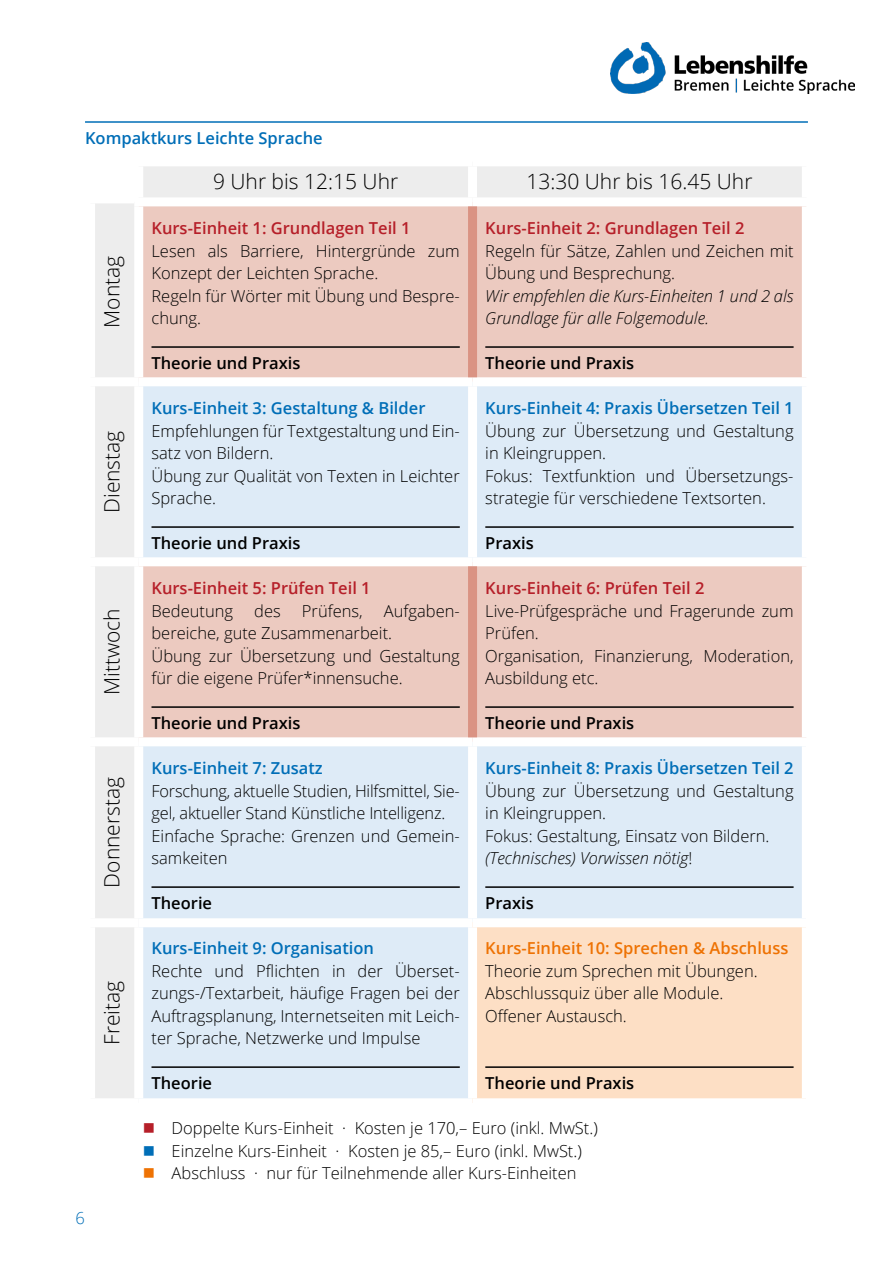
<style>
.page{position:relative;width:893px;height:1263px;background:#fff}
.page>*{position:absolute;margin:0;border:0;box-sizing:border-box;transform-origin:0 0}
.t1{font:300 21px "Open Sans";color:#000}
.t2{font:300 16.5px/22.5px "Open Sans";color:#000}
.t3{font:600 16.5px "Open Sans";color:#006eb7}
.t4{font:600 16.5px "Open Sans";color:#000}
.t5{font:600 16.5px "Open Sans";color:#b61f29}
.t6{font:italic 300 16.5px/22.5px "Open Sans";color:#000}
.t7{font:600 16.5px "Open Sans";color:#ee7203}
.t8{font:300 16.5px "Open Sans";color:#006eb7}
.s1{font-style:italic}
.s2{color:#b61f29}
.s3{color:#006eb7}
.s4{color:#ee7203}
</style>
<div class="page">
<img style="left:610px;top:42px;width:245px;height:52px">
<hr style="left:85px;top:121px;width:723px;height:2px;background:#006eb7">
<div style="left:95px;top:166px;width:707px;height:932px;background:#ededed"></div>
<div style="left:143px;top:206px;width:659px;height:171px;background:#eccac0"></div>
<svg style="left:143px;top:386px;width:659px;height:712px;background:#e2e0e4"></svg>
<div style="left:473px;top:742px;width:333px;height:181px;background:#deebf7"></div>
<div style="left:473px;top:923px;width:333px;height:180px;background:#fddfc5"></div>
<hr style="left:89px;top:200px;width:45px;height:3px;background:#fff">
<div style="left:86px;top:377px;width:53px;height:9px;background:#fff"></div>
<div style="left:134px;top:386px;width:9px;height:171px;background:#fff"></div>
<div style="left:468px;top:386px;width:9px;height:171px;background:#fff"></div>
<div style="left:86px;top:557px;width:53px;height:9px;background:#fff"></div>
<div style="left:139px;top:557px;width:334px;height:9px;background:#fff"></div>
<div style="left:134px;top:566px;width:9px;height:171px;background:#fff"></div>
<div style="left:473px;top:557px;width:338px;height:9px;background:#fff"></div>
<div style="left:86px;top:737px;width:53px;height:9px;background:#fff"></div>
<div style="left:139px;top:737px;width:334px;height:9px;background:#fff"></div>
<div style="left:134px;top:746px;width:9px;height:172px;background:#fff"></div>
<div style="left:473px;top:737px;width:338px;height:9px;background:#fff"></div>
<div style="left:468px;top:746px;width:9px;height:172px;background:#fff"></div>
<div style="left:802px;top:746px;width:9px;height:172px;background:#fff"></div>
<div style="left:86px;top:918px;width:53px;height:9px;background:#fff"></div>
<div style="left:139px;top:918px;width:334px;height:9px;background:#fff"></div>
<div style="left:134px;top:927px;width:9px;height:171px;background:#fff"></div>
<div style="left:473px;top:918px;width:338px;height:9px;background:#fff"></div>
<div style="left:468px;top:927px;width:9px;height:171px;background:#fff"></div>
<div style="left:802px;top:927px;width:9px;height:171px;background:#fff"></div>
<div style="left:473px;top:1098px;width:338px;height:9px;background:#fff"></div>
<div style="left:134px;top:166px;width:9px;height:31px;background:#fff"></div>
<div style="left:468px;top:166px;width:9px;height:31px;background:#fff"></div>
<div style="left:134px;top:197px;width:339px;height:9px;background:#fff"></div>
<div style="left:473px;top:197px;width:338px;height:9px;background:#fff"></div>
<div style="left:134px;top:206px;width:9px;height:171px;background:#fff"></div>
<div style="left:139px;top:377px;width:334px;height:9px;background:#fff"></div>
<div style="left:473px;top:377px;width:338px;height:9px;background:#fff"></div>
<div style="left:468px;top:206px;width:9px;height:171px;background:#da9383"></div>
<div style="left:468px;top:566px;width:9px;height:171px;background:#da9383"></div>
<hr style="left:151px;top:346px;width:309px;height:2px;background:#000">
<hr style="left:485px;top:346px;width:309px;height:2px;background:#000">
<hr style="left:151px;top:526px;width:309px;height:2px;background:#000">
<hr style="left:485px;top:526px;width:309px;height:2px;background:#000">
<hr style="left:151px;top:706px;width:309px;height:2px;background:#000">
<hr style="left:485px;top:706px;width:309px;height:2px;background:#000">
<hr style="left:151px;top:886px;width:309px;height:2px;background:#000">
<hr style="left:485px;top:886px;width:309px;height:2px;background:#000">
<hr style="left:151px;top:1066px;width:309px;height:2px;background:#000">
<hr style="left:485px;top:1066px;width:309px;height:2px;background:#000">
<p class="t3" style="left:85px;top:127px;width:239px">Kompaktkurs Leichte Sprache</p>
<p class="t1" style="left:97px;top:328px;width:73px;rotate:-90deg">Montag</p>
<p class="t1" style="left:97px;top:513px;width:84px;rotate:-90deg">Dienstag</p>
<p class="t1" style="left:97px;top:695px;width:88px;rotate:-90deg">Mittwoch</p>
<p class="t1" style="left:97px;top:887px;width:112px;rotate:-90deg">Donnerstag</p>
<p class="t1" style="left:97px;top:1045px;width:66px;rotate:-90deg">Freitag</p>
<p class="t8" style="left:76px;top:1207px;width:11px">6</p>
<p class="t1" style="left:213px;top:167px;width:187px">9 Uhr bis 12:15 Uhr</p>
<p class="t1" style="left:526px;top:167px;width:228px">13:30 Uhr bis 16.45 Uhr</p>
<p class="t5" style="left:151px;top:217px;width:261px">Kurs-Einheit 1: Grundlagen Teil 1</p>
<p class="t2" style="left:151px;top:239px;width:310px">Lesen als Barriere, Hintergründe zum<br>Konzept der Leichten Sprache.<br>Regeln für Wörter mit Übung und Bespre&shy;chung.</p>
<p class="t4" style="left:151px;top:352px;width:150px">Theorie und Praxis</p>
<p class="t3" style="left:151px;top:397px;width:275px">Kurs-Einheit 3: Gestaltung &amp; Bilder</p>
<p class="t2" style="left:151px;top:419px;width:310px">Empfehlungen für Textgestaltung und Ein&shy;satz von Bildern.<br>Übung zur Qualität von Texten in Leichter<br>Sprache.</p>
<p class="t4" style="left:151px;top:532px;width:150px">Theorie und Praxis</p>
<p class="t5" style="left:151px;top:577px;width:221px">Kurs-Einheit 5: Prüfen Teil 1</p>
<p class="t2" style="left:151px;top:599px;width:83px">Bedeutung</p>
<p class="t2" style="left:254px;top:599px;width:28px">des</p>
<p class="t2" style="left:302px;top:599px;width:62px">Prüfens,</p>
<p class="t2" style="left:151px;top:599px;width:310px;text-indent:232px">Aufgaben&shy;bereiche, gute Zusammenarbeit.<br>Übung zur Übersetzung und Gestaltung für die eigene Prüfer*innensuche.</p>
<p class="t4" style="left:151px;top:712px;width:150px">Theorie und Praxis</p>
<p class="t3" style="left:151px;top:757px;width:173px">Kurs-Einheit 7: Zusatz</p>
<p class="t2" style="left:151px;top:779px;width:310px">Forschung, aktuelle Studien, Hilfsmittel, Sie&shy;gel, aktueller Stand Künstliche Intelligenz.<br>Einfache Sprache: Grenzen und Gemein&shy;samkeiten</p>
<p class="t4" style="left:151px;top:892px;width:62px">Theorie</p>
<p class="t3" style="left:151px;top:937px;width:224px">Kurs-Einheit 9: Organisation</p>
<p class="t2" style="left:151px;top:959px;width:310px;text-align:justify">Rechte und Pflichten in der Überset&shy;zungs-/Textarbeit, häufige Fragen bei der Auftragsplanung, Internetseiten mit Leich&shy;ter Sprache, Netzwerke und Impulse</p>
<p class="t4" style="left:151px;top:1072px;width:62px">Theorie</p>
<p class="t5" style="left:485px;top:217px;width:261px">Kurs-Einheit 2: Grundlagen Teil 2</p>
<p class="t2" style="left:485px;top:239px;width:310px">Regeln für Sätze, Zahlen und Zeichen mit<br>Übung und Besprechung.</p>
<p class="t6" style="left:485px;top:284px;width:310px">Wir empfehlen die Kurs-Einheiten 1 und 2 als<br>Grundlage für alle Folgemodule.</p>
<p class="t4" style="left:485px;top:352px;width:150px">Theorie und Praxis</p>
<p class="t3" style="left:485px;top:397px;width:310px">Kurs-Einheit 4: Praxis Übersetzen Teil 1</p>
<p class="t2" style="left:485px;top:419px;width:310px">Übung zur Übersetzung und Gestaltung in Kleingruppen.<br>Fokus: Textfunktion und Übersetzungs&shy;strategie für verschiedene Textsorten.</p>
<p class="t4" style="left:485px;top:532px;width:50px">Praxis</p>
<p class="t5" style="left:485px;top:577px;width:221px">Kurs-Einheit 6: Prüfen Teil 2</p>
<p class="t2" style="left:485px;top:599px;width:310px">Live-Prüfgespräche und Fragerunde zum<br>Prüfen.<br>Organisation, Finanzierung, Moderation,<br>Ausbildung etc.</p>
<p class="t4" style="left:485px;top:712px;width:150px">Theorie und Praxis</p>
<p class="t3" style="left:485px;top:757px;width:310px">Kurs-Einheit 8: Praxis Übersetzen Teil 2</p>
<p class="t2" style="left:485px;top:779px;width:310px">Übung zur Übersetzung und Gestaltung in Kleingruppen.<br>Fokus: Gestaltung, Einsatz von Bildern. <span class="s1">(Technisches) Vorwissen nötig</span>!</p>
<p class="t4" style="left:485px;top:892px;width:50px">Praxis</p>
<p class="t7" style="left:485px;top:937px;width:305px">Kurs-Einheit 10: Sprechen &amp; Abschluss</p>
<p class="t2" style="left:485px;top:959px;width:274px">Theorie zum Sprechen mit Übungen.<br>Abschlussquiz über alle Module.<br>Offener Austausch.</p>
<p class="t4" style="left:485px;top:1072px;width:150px">Theorie und Praxis</p>
<p class="t2" style="left:143px;top:1116px;width:457px"><span class="s2">■</span> Doppelte Kurs-Einheit · Kosten je 170,– Euro (inkl. MwSt.)</p>
<p class="t2" style="left:143px;top:1139px;width:441px"><span class="s3">■</span> Einzelne Kurs-Einheit · Kosten je 85,– Euro (inkl. MwSt.)</p>
<p class="t2" style="left:143px;top:1161px;width:435px"><span class="s4">■</span> Abschluss · nur für Teilnehmende aller Kurs-Einheiten</p>
</div>
